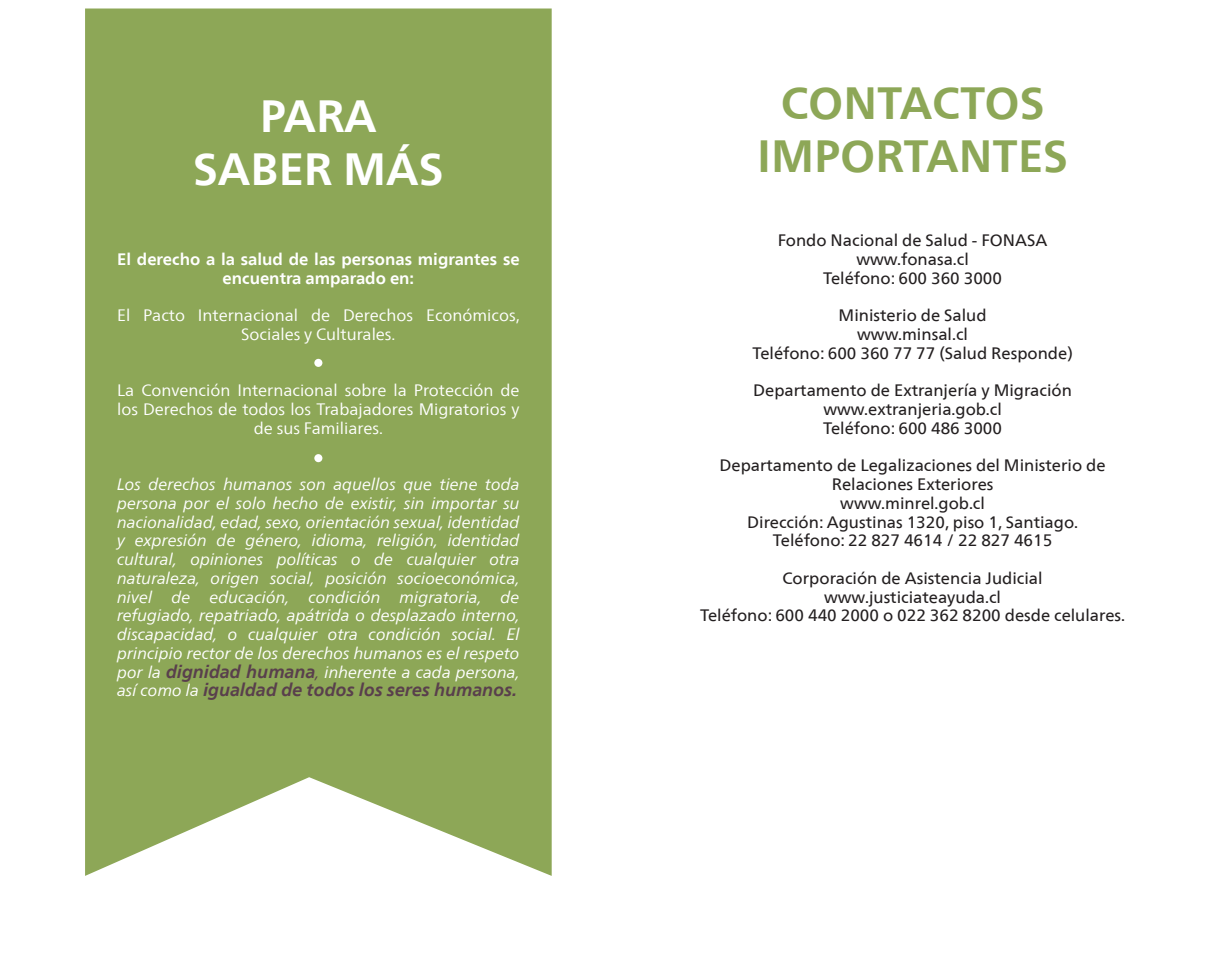
<style>
.page{position:relative;width:1231px;height:961px;background:#fff}
.page>*{position:absolute;margin:0;border:0;box-sizing:border-box;transform-origin:0 0}
.t1{font:700 45px/52.5px "Frutiger Neue LT Com";color:#8da757;text-align:center}
.t2{font:700 45px/52.5px "Frutiger Neue LT Com";color:#fff;text-align:center}
.t3{font:italic 700 18px "Frutiger Neue LT Com";color:#593f4c}
.t4{font:italic 16.5px/18.8px "Frutiger Neue LT Com";color:#fff;text-align:justify}
.t5{font:16.5px/18.8px "Frutiger Neue LT Com";color:#231f20;text-align:center}
.t6{font:16.5px/18.8px "Frutiger Neue LT Com";color:#fff;text-align:center}
.t7{font:700 16.5px/18.8px "Frutiger Neue LT Com";color:#fff;text-align:center}
.s1{font-weight:700;font-size:18px;color:#593f4c}
.s2{color:#593f4c}
.s3{font-weight:400;font-size:16.5px;color:#fff}
</style>
<div class="page">
<div style="left:85px;top:9px;width:466px;height:866px;background:#8da757"></div>
<div style="left:314px;top:359px;width:8px;height:8px;background:#fff;border-radius:50%"></div>
<div style="left:314px;top:454px;width:8px;height:8px;background:#fff;border-radius:50%"></div>
<h1 class="t2" style="left:193px;top:90px;width:252px">PARA<br>SABER MÁS</h1>
<p class="t7" style="left:117px;top:250px;width:404px">El derecho a la salud de las personas migrantes se encuentra amparado en:</p>
<p class="t6" style="left:117px;top:306px;width:404px">El Pacto Internacional de Derechos Económicos,<br>Sociales y Culturales.</p>
<p class="t6" style="left:117px;top:381px;width:404px">La Convención Internacional sobre la Protección de los Derechos de todos los Trabajadores Migratorios y de sus Familiares.</p>
<p class="t4" style="left:117px;top:475px;width:404px">Los derechos humanos son aquellos que tiene toda persona por el solo hecho de existir, sin importar su nacionalidad, edad, sexo, orientación sexual, identidad y expresión de género, idioma, religión, identidad cultural, opiniones políticas o de cualquier otra naturaleza, origen social, posición socioeconómica, nivel de educación, condición migratoria, de refugiado, repatriado, apátrida o desplazado interno, discapacidad, o cualquier otra condición social. El principio rector de los derechos humanos es el respeto por la <span class="s1">dignidad humana</span><span class="s2">,</span> inherente a cada persona,</p>
<p class="t3" style="left:117px;top:679px;width:401px"><span class="s3">así como la</span> igualdad de todos los seres humanos.</p>
<h1 class="t1" style="left:757px;top:77px;width:312px">CONTACTOS<br>IMPORTANTES</h1>
<p class="t5" style="left:777px;top:231px;width:271px">Fondo Nacional de Salud - FONASA www.fonasa.cl<br>Teléfono: 600 360 3000</p>
<p class="t5" style="left:752px;top:306px;width:322px">Ministerio de Salud<br>www.minsal.cl<br>Teléfono: 600 360 77 77 (Salud Responde)</p>
<p class="t5" style="left:753px;top:381px;width:320px">Departamento de Extranjería y Migración www.extranjeria.gob.cl<br>Teléfono: 600 486 3000</p>
<p class="t5" style="left:719px;top:456px;width:387px">Departamento de Legalizaciones del Ministerio de Relaciones Exteriores<br>www.minrel.gob.cl<br>Dirección: Agustinas 1320, piso 1, Santiago.<br>Teléfono: 22 827 4614 / 22 827 4615</p>
<p class="t5" style="left:700px;top:568px;width:426px">Corporación de Asistencia Judicial www.justiciateayuda.cl<br>Teléfono: 600 440 2000 o 022 362 8200 desde celulares.</p>
</div>
